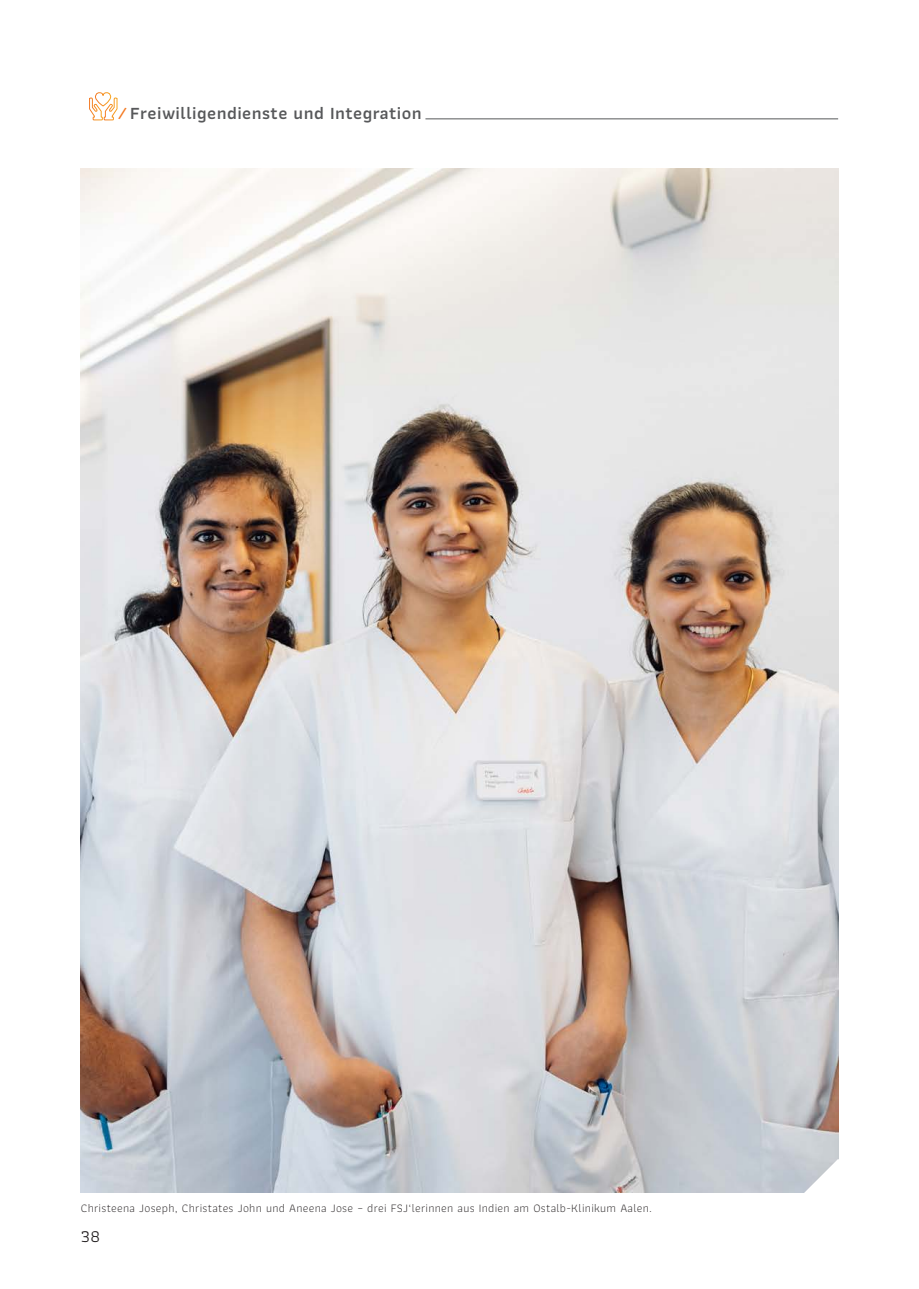
<style>
.page{position:relative;width:919px;height:1289px;background:#fff}
.page>*{position:absolute;margin:0;border:0;box-sizing:border-box;transform-origin:0 0}
.t1{font:600 18px "Athiti";letter-spacing:.025em;color:#57585a}
.t2{font:18px "Athiti";color:#231f20}
.t3{font:300 12px "Athiti";letter-spacing:.025em;color:#231f20}
.s1{color:#f47921}
</style>
<div class="page">
<hr style="left:425px;top:118px;width:413px;height:1px;background:#57585a">
<svg style="left:89px;top:92px;width:29px;height:29px"></svg>
<img style="left:81px;top:169px;width:757px;height:1023px">
<svg style="left:804px;top:1158px;width:35px;height:35px"></svg>
<h1 class="t1" style="left:121px;top:99px;width:302px"><span class="s1">⁄</span> Freiwilligendienste und Integration</h1>
<p class="t3" style="left:81px;top:1198px;width:572px">Christeena Joseph, Christates John und Aneena Jose – drei FSJ‘lerinnen aus Indien am Ostalb-Klinikum Aalen.</p>
<h1 class="t2" style="left:81px;top:1222px;width:21px">38</h1>
</div>
